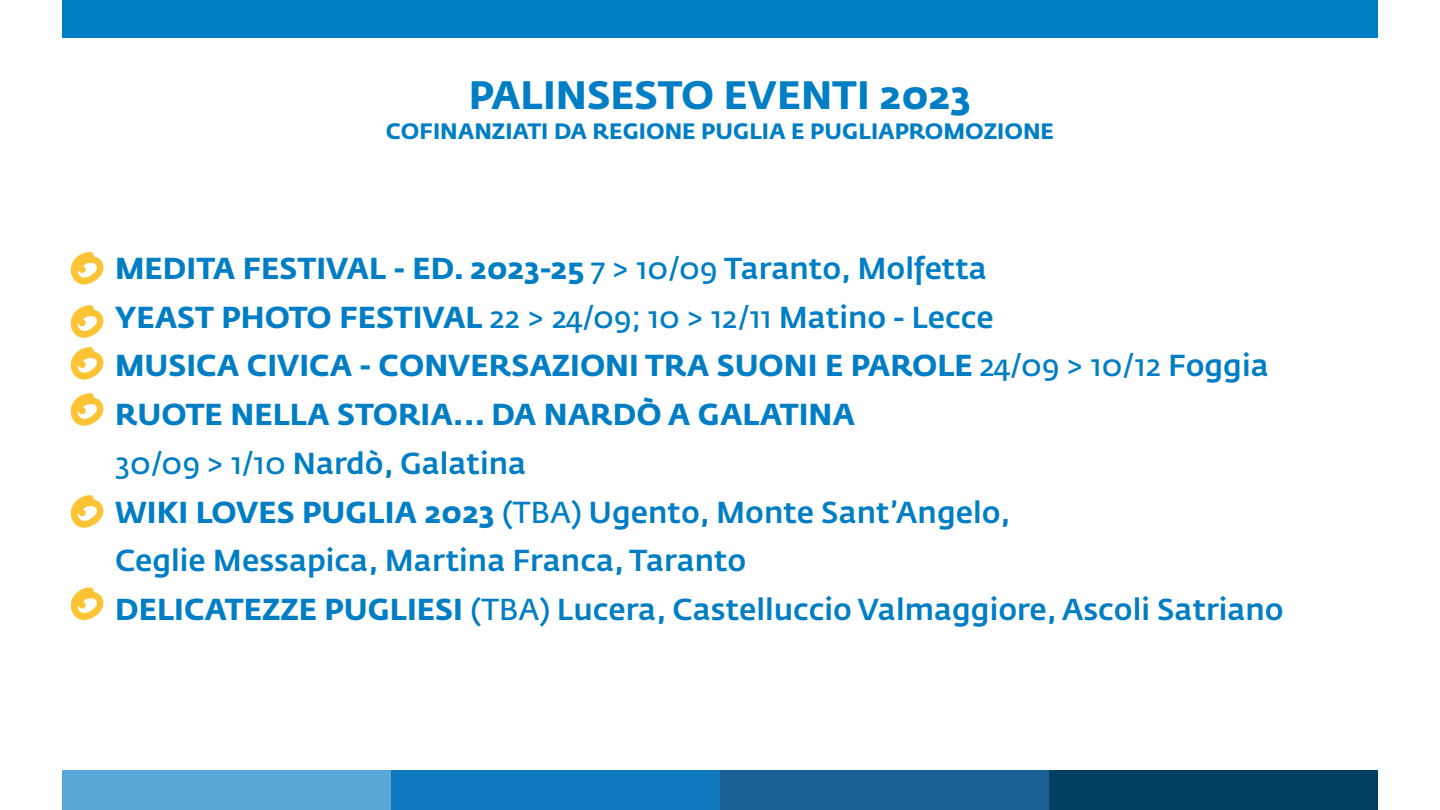
<style>
.page{position:relative;width:1440px;height:810px;background:#fff}
.page>*{position:absolute;margin:0;border:0;box-sizing:border-box;transform-origin:0 0}
.t1{font:700 39.22px "Fedra Sans Std";color:#007ec5}
.t2{font:700 30px/48.8px "Fedra Sans Std";color:#007ec5}
.t3{font:700 22.05px "Fedra Sans Std";color:#007ec5}
.s1{font-weight:400}
.s2{font-weight:500}
</style>
<div class="page">
<svg style="left:70px;top:587px;width:34px;height:33px"></svg>
<svg style="left:70px;top:495px;width:34px;height:33px"></svg>
<svg style="left:70px;top:393px;width:34px;height:33px"></svg>
<svg style="left:70px;top:252px;width:34px;height:33px"></svg>
<svg style="left:70px;top:305px;width:34px;height:33px"></svg>
<svg style="left:70px;top:347px;width:34px;height:33px"></svg>
<div style="left:62px;top:0;width:1316px;height:38px;background:#007ec5"></div>
<div style="left:1049px;top:771px;width:329px;height:39px;background:#033f61"></div>
<div style="left:720px;top:771px;width:329px;height:39px;background:#196194"></div>
<div style="left:391px;top:771px;width:329px;height:39px;background:#1078bf"></div>
<div style="left:62px;top:771px;width:329px;height:39px;background:#5aa8d7"></div>
<h1 class="t1" style="left:469px;top:70px;width:504px">PALINSESTO EVENTI 2023</h1>
<p class="t3" style="left:386px;top:117px;width:670px">COFINANZIATI DA REGIONE PUGLIA E PUGLIAPROMOZIONE</p>
<p class="t2" style="left:115px;top:244px;width:1170px">MEDITA FESTIVAL - ED. 2023-25 <span class="s1">7 &gt; 10/09</span> <span class="s2">Taranto, Molfetta<br></span>YEAST PHOTO FESTIVAL <span class="s1">22 &gt; 24/09; 10 &gt; 12/11</span> <span class="s2">Matino - Lecce<br></span>MUSICA CIVICA - CONVERSAZIONI TRA SUONI E PAROLE <span class="s1">24/09 &gt; 10/12</span> <span class="s2">Foggia </span>RUOTE NELLA STORIA... DA NARDÒ A GALATINA<br><span class="s1">30/09 &gt; 1/10</span> <span class="s2">Nardò, Galatina<br></span>WIKI LOVES PUGLIA 2023 <span class="s1">(TBA)</span> <span class="s2">Ugento, Monte Sant’Angelo,<br>Ceglie Messapica, Martina Franca, Taranto<br></span>DELICATEZZE PUGLIESI <span class="s1">(TBA)</span> <span class="s2">Lucera, Castelluccio Valmaggiore, Ascoli Satriano</span></p>
</div>
